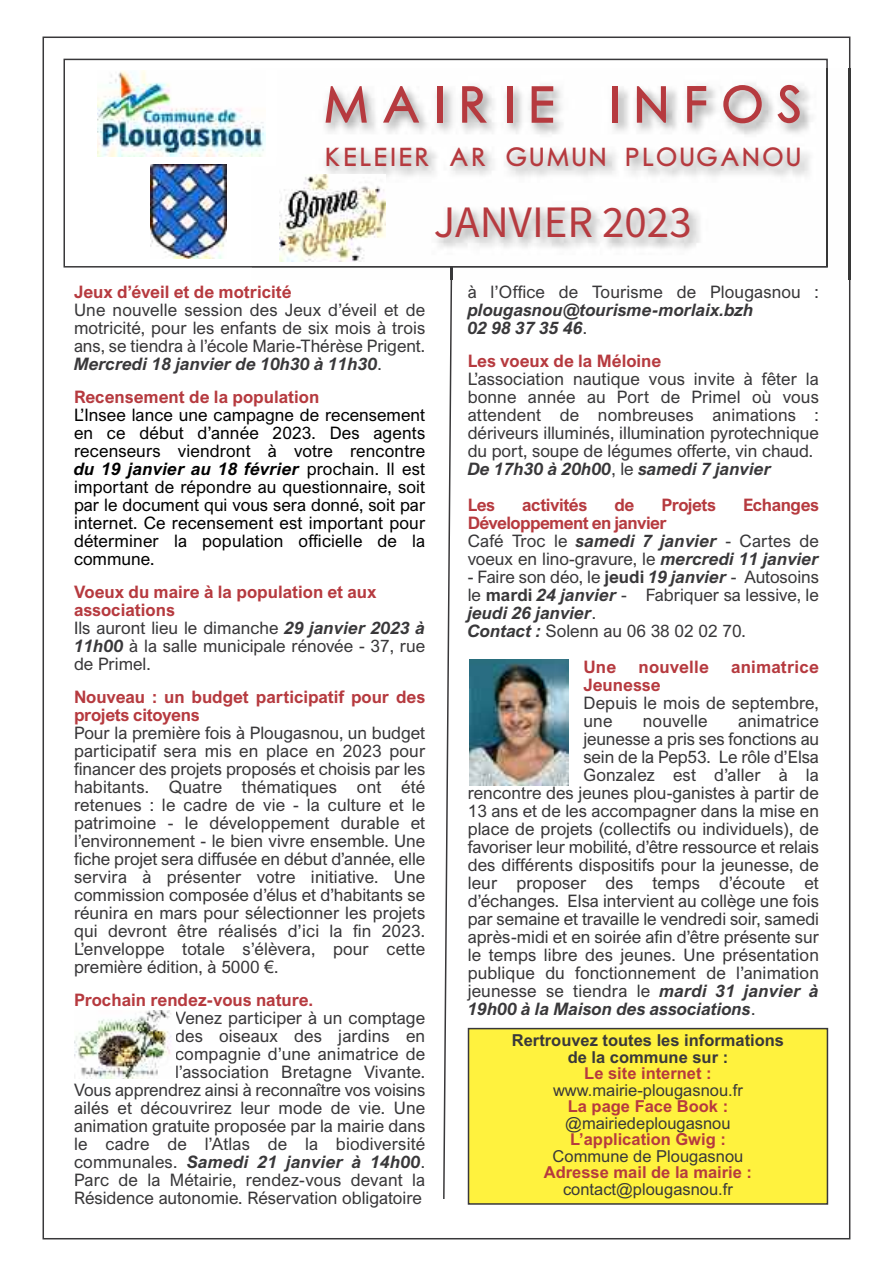
<style>
.page{position:relative;width:893px;height:1263px;background:#fff}
.page>*{position:absolute;margin:0;border:0;box-sizing:border-box;transform-origin:0 0}
.t1{font:54px "Chub Gothic";letter-spacing:.25em;color:#b63a3f}
.t2{font:45px "Source Sans Pro";color:#b63a3f}
.t3{font:27px "Chub Gothic";letter-spacing:.11em;color:#b63a3f}
.t4{font:17.25px/18px "Arial Nova";color:#39383a}
.t5{font:17.25px/18px "Arial Nova";letter-spacing:.01em;color:#000;text-align:justify}
.t6{font:700 17.25px/18px "Arial Nova";letter-spacing:-.005em;color:#b63a3f}
.t7{font:italic 700 17.25px/18px "Arial Nova";color:#39383a}
.t8{font:700 17.25px "Arial Nova";letter-spacing:-.025em;color:#b63a3f}
.t9{font:700 17.25px "Arial Nova";letter-spacing:-.035em;color:#b63a3f}
.t10{font:16.5px "Arial";color:#39383a}
.t11{font:700 16.5px "Arial";color:#b63a3f}
.t12{font:700 16.5px/16.5px "Arial";color:#39383a;text-align:center}
.s1{font-weight:700;font-style:italic}
.s2{font-weight:700;color:#b63a3f}
.s3{font-weight:400;font-style:normal}
.s4{font-weight:700}
</style>
<div class="page">
<div style="left:63px;top:59px;width:765px;height:209px;border:2px solid #39383a"></div>
<img style="left:98px;top:70px;width:154px;height:86px">
<img style="left:150px;top:165px;width:76px;height:94px">
<div style="left:468px;top:1028px;width:359px;height:176px;background:#fff23e"></div>
<div style="left:468px;top:1028px;width:360px;height:177px;border:2px solid #39383a"></div>
<img style="left:849px;top:68px;width:2px;height:212px">
<img style="left:826px;top:68px;width:1px;height:198px">
<svg style="left:442px;top:266px;width:11px;height:933px"></svg>
<img style="left:252px;top:107px;width:14px;height:50px">
<img style="left:469px;top:659px;width:99px;height:126px">
<img style="left:75px;top:1010px;width:96px;height:69px">
<img style="left:280px;top:175px;width:105px;height:86px">
<h1 class="t1" style="left:324px;top:72px;width:480px">MAIRIE INFOS</h1>
<h3 class="t3" style="left:325px;top:141px;width:477px">KELEIER AR GUMUN PLOUGANOU</h3>
<h2 class="t2" style="left:434px;top:193px;width:259px">JANVIER 2023</h2>
<p class="t6" style="left:74px;top:283px;width:219px">Jeux d’éveil et de motricité</p>
<p class="t4" style="left:74px;top:301px;width:353px;text-align:justify">Une nouvelle session des Jeux d’éveil et de motricité, pour les enfants de six mois à trois ans, se tiendra à l’école Marie-Thérèse Prigent.<br><span class="s1">Mercredi 18 janvier de 10h30 à 11h30</span>.</p>
<p class="t6" style="left:74px;top:388px;width:247px">Recensement de la population</p>
<p class="t5" style="left:74px;top:406px;width:353px">L’Insee lance une campagne de recensement en ce début d’année 2023. Des agents recenseurs viendront à votre rencontre <span class="s1">du 19 janvier au 18 février</span> prochain. Il est important de répondre au questionnaire, soit par le document qui vous sera donné, soit par internet. Ce recensement est important pour déterminer la population officielle de la commune.</p>
<p class="t4" style="left:74px;top:583px;width:353px"><span class="s2">Voeux du maire à la population et aux associations<br></span>Ils auront lieu le dimanche <span class="s1">29 janvier 2023 à<br>11h00</span> à la salle municipale rénovée - 37, rue de Primel.</p>
<p class="t6" style="left:74px;top:688px;width:353px">Nouveau : un budget participatif pour des projets citoyens</p>
<p class="t4" style="left:74px;top:724px;width:353px;text-align:justify">Pour la première fois à Plougasnou, un budget participatif sera mis en place en 2023 pour financer des projets proposés et choisis par les habitants. Quatre thématiques ont été retenues : le cadre de vie - la culture et le patrimoine - le développement durable et l’environnement - le bien vivre ensemble. Une fiche projet sera diffusée en début d’année, elle servira à présenter votre initiative. Une commission composée d’élus et d’habitants se réunira en mars pour sélectionner les projets qui devront être réalisés d’ici la fin 2023.<br>L’enveloppe totale s’élèvera, pour cette première édition, à 5000 €.</p>
<p class="t6" style="left:74px;top:991px;width:241px">Prochain rendez-vous nature.</p>
<p class="t4" style="left:74px;top:1009px;width:353px;text-align:right">Venez participer à un comptage<br>des oiseaux des jardins en<br>compagnie d’une animatrice de<br>l’association Bretagne Vivante.<br>Vous apprendrez ainsi à reconnaître vos voisins ailés et découvrirez leur mode de vie. Une animation gratuite proposée par la mairie dans le cadre de l’Atlas de la biodiversité communales. <span class="s1">Samedi 21 janvier à 14h00</span>.<br>Parc de la Métairie, rendez-vous devant la Résidence autonomie. Réservation obligatoire</p>
<p class="t4" style="left:468px;top:283px;width:353px">à l’Office de Tourisme de Plougasnou :</p>
<p class="t7" style="left:468px;top:301px;width:287px">plougasnou@tourisme-morlaix.bzh<br>02 98 37 35 46<span class="s3">.</span></p>
<p class="t6" style="left:468px;top:352px;width:195px">Les voeux de la Méloine</p>
<p class="t4" style="left:468px;top:370px;width:353px">L’association nautique vous invite à fêter la bonne année au Port de Primel où vous attendent de nombreuses animations : dériveurs illuminés, illumination pyrotechnique du port, soupe de légumes offerte, vin chaud.<br><span class="s1">De 17h30 à 20h00</span>, le <span class="s1">samedi 7 janvier</span></p>
<p class="t6" style="left:468px;top:496px;width:29px">Les</p>
<p class="t8" style="left:522px;top:495px;width:66px">activités</p>
<p class="t6" style="left:614px;top:496px;width:21px">de</p>
<p class="t9" style="left:661px;top:495px;width:56px">Projets</p>
<p class="t8" style="left:743px;top:495px;width:77px">Echanges</p>
<p class="t4" style="left:468px;top:514px;width:353px"><span class="s2">Développement en janvier<br></span>Café Troc le <span class="s1">samedi 7 janvier</span> - Cartes de voeux en lino-gravure, le <span class="s1">mercredi 11 janvier</span></p>
<p class="t4" style="left:468px;top:568px;width:353px">- Faire son déo, le <span class="s4">jeudi</span> <span class="s1">19 janvier</span> - Autosoins le <span class="s4">mardi</span> <span class="s1">24 janvier</span> - Fabriquer sa lessive, le <span class="s1">jeudi 26 janvier</span>.<br><span class="s1">Contact :</span> Solenn au 06 38 02 02 70.</p>
<p class="t6" style="left:583px;top:658px;width:34px">Une</p>
<p class="t6" style="left:639px;top:658px;width:72px">nouvelle</p>
<p class="t6" style="left:731px;top:658px;width:89px">animatrice</p>
<p class="t6" style="left:583px;top:676px;width:79px">Jeunesse</p>
<p class="t4" style="left:583px;top:694px;width:237px">Depuis le mois de septembre, une</p>
<p class="t4" style="left:643px;top:712px;width:66px">nouvelle</p>
<p class="t4" style="left:738px;top:712px;width:82px">animatrice</p>
<p class="t4" style="left:583px;top:730px;width:237px">jeunesse a pris ses fonctions au</p>
<p class="t4" style="left:583px;top:748px;width:237px">sein de la Pep53. Le rôle d’Elsa</p>
<p class="t4" style="left:583px;top:766px;width:237px">Gonzalez est d’aller à la</p>
<p class="t4" style="left:468px;top:784px;width:353px">rencontre des jeunes plou-ganistes à partir de</p>
<p class="t4" style="left:468px;top:802px;width:353px">13 ans et de les accompagner dans la mise en</p>
<p class="t4" style="left:468px;top:820px;width:353px">place de projets (collectifs ou individuels), de</p>
<p class="t4" style="left:468px;top:838px;width:353px">favoriser leur mobilité, d’être ressource et relais</p>
<p class="t4" style="left:468px;top:856px;width:353px">des différents dispositifs pour la jeunesse, de</p>
<p class="t4" style="left:468px;top:874px;width:353px">leur proposer des temps d’écoute et</p>
<p class="t4" style="left:468px;top:892px;width:353px">d’échanges. Elsa intervient au collège une fois</p>
<p class="t4" style="left:468px;top:910px;width:353px">par semaine et travaille le vendredi soir, samedi</p>
<p class="t4" style="left:468px;top:928px;width:353px">après-midi et en soirée afin d’être présente sur</p>
<p class="t4" style="left:468px;top:946px;width:353px">le temps libre des jeunes. Une présentation</p>
<p class="t4" style="left:468px;top:964px;width:353px">publique du fonctionnement de l’animation</p>
<p class="t4" style="left:468px;top:982px;width:353px">jeunesse se tiendra le <span class="s1">mardi 31 janvier à</span></p>
<p class="t7" style="left:468px;top:1000px;width:289px">19h00 à la Maison des associations<span class="s3">.</span></p>
<p class="t12" style="left:512px;top:1032px;width:274px">Rertrouvez toutes les informations de la commune sur :</p>
<p class="t11" style="left:584px;top:1064px;width:129px">Le site internet :</p>
<p class="t10" style="left:553px;top:1080px;width:191px">www.mairie-plougasnou.fr</p>
<p class="t11" style="left:568px;top:1097px;width:162px">La page Face Book :</p>
<p class="t10" style="left:565px;top:1113px;width:167px">@mairiedeplougasnou</p>
<p class="t11" style="left:570px;top:1130px;width:157px">L’application Gwig :</p>
<p class="t10" style="left:553px;top:1146px;width:192px">Commune de Plougasnou</p>
<p class="t11" style="left:544px;top:1163px;width:210px">Adresse mail de la mairie :</p>
<p class="t10" style="left:563px;top:1179px;width:171px">contact@plougasnou.fr</p>
</div>
